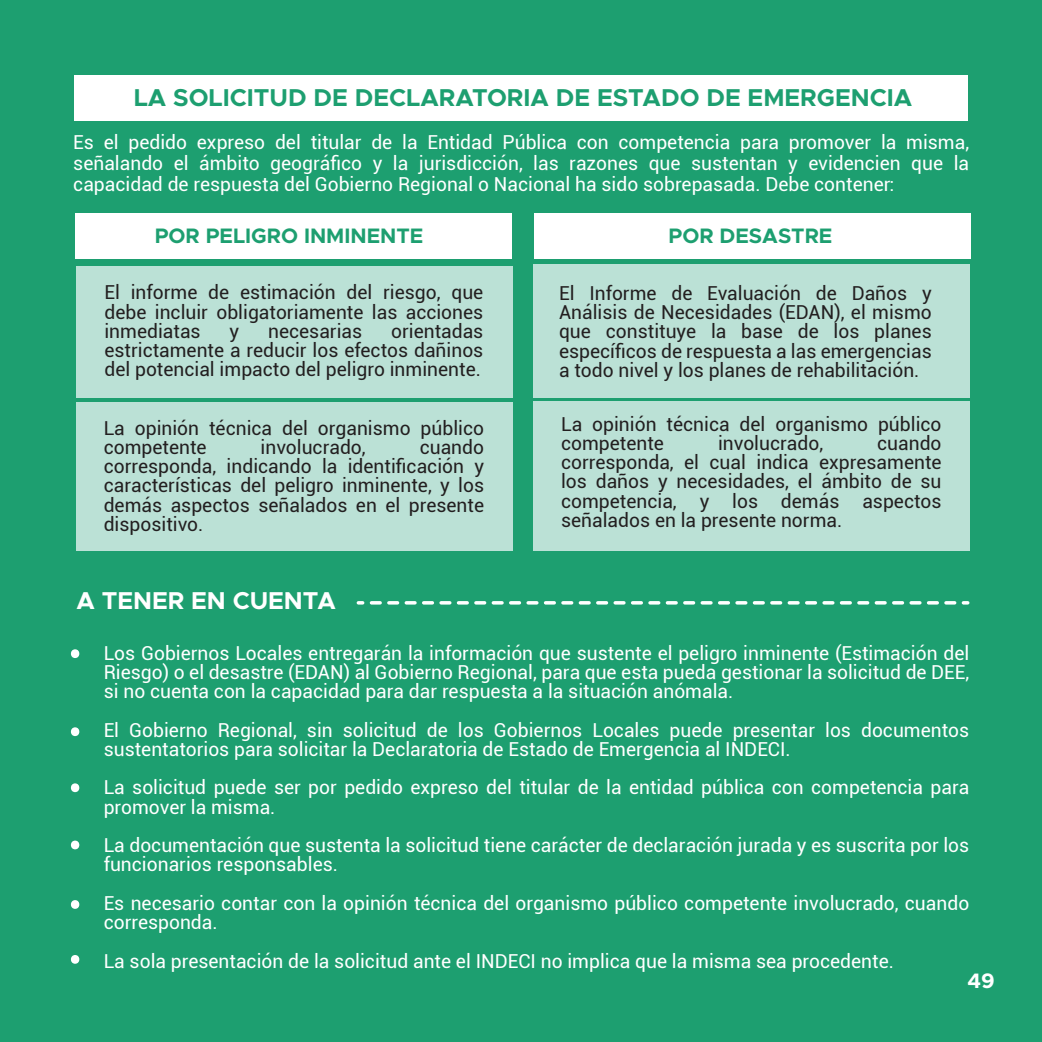
<style>
.page{position:relative;width:1042px;height:1042px;background:#1d9f70}
.page>*{position:absolute;margin:0;border:0;box-sizing:border-box;transform-origin:0 0}
.t1{font:700 24.5px "Metropolis";color:#1d9f70}
.t2{font:700 24.5px "Metropolis";color:#fff}
.t3{font:700 21px "Metropolis";color:#1d9f70}
.t4{font:700 21px "Metropolis";color:#fff}
.t5{font:19.25px/19.2px "Roboto";color:#fff}
.t6{font:19.25px/19.2px "Roboto";color:#231f20;text-align:justify}
</style>
<div class="page">
<div style="left:76px;top:213px;width:436px;height:45px;background:#fff"></div>
<div style="left:533px;top:213px;width:437px;height:45px;background:#fff"></div>
<div style="left:76px;top:266px;width:437px;height:131px;background:#bbe1d6"></div>
<div style="left:76px;top:403px;width:437px;height:148px;background:#bbe1d6"></div>
<div style="left:533px;top:264px;width:436px;height:133px;background:#bbe1d6"></div>
<div style="left:533px;top:401px;width:436px;height:150px;background:#bbe1d6"></div>
<div style="left:75px;top:76px;width:892px;height:45px;background:#fff"></div>
<svg style="left:70px;top:649px;width:10px;height:9px"></svg>
<svg style="left:70px;top:727px;width:10px;height:9px"></svg>
<svg style="left:70px;top:783px;width:10px;height:9px"></svg>
<svg style="left:70px;top:840px;width:10px;height:9px"></svg>
<svg style="left:70px;top:900px;width:10px;height:9px"></svg>
<svg style="left:70px;top:955px;width:10px;height:9px"></svg>
<svg style="left:963px;top:601px;width:5px;height:3px"></svg>
<svg style="left:358px;top:601px;width:596px;height:3px"></svg>
<p class="t1" style="left:134px;top:82px;width:780px">LA SOLICITUD DE DECLARATORIA DE ESTADO DE EMERGENCIA</p>
<p class="t5" style="left:73px;top:131px;width:897px;line-height:21px;text-align:justify">Es el pedido expreso del titular de la Entidad Pública con competencia para promover la misma, señalando el ámbito geográfico y la jurisdicción, las razones que sustentan y evidencien que la capacidad de respuesta del Gobierno Regional o Nacional ha sido sobrepasada. Debe contener:</p>
<p class="t3" style="left:155px;top:222px;width:270px">POR PELIGRO INMINENTE</p>
<p class="t3" style="left:668px;top:222px;width:165px">POR DESASTRE</p>
<p class="t6" style="left:104px;top:282px;width:380px">El informe de estimación del riesgo, que debe incluir obligatoriamente las acciones inmediatas</p>
<p class="t6" style="left:104px;top:321px;width:380px;text-indent:287px">orientadas estrictamente a reducir los efectos dañinos del potencial impacto del peligro inminente.</p>
<p class="t6" style="left:230px;top:321px;width:11px">y</p>
<p class="t6" style="left:268px;top:321px;width:96px">necesarias</p>
<p class="t6" style="left:104px;top:417px;width:382px">La opinión técnica del organismo público competente</p>
<p class="t6" style="left:104px;top:436px;width:382px;text-indent:316px">cuando corresponda, indicando la identificación y características del peligro inminente, y los demás aspectos señalados en el presente dispositivo.</p>
<p class="t6" style="left:261px;top:436px;width:107px">involucrado,</p>
<p class="t2" style="left:76px;top:584px;width:261px">A TENER EN CUENTA</p>
<p class="t6" style="left:559px;top:283px;width:374px">El Informe de Evaluación de Daños y Análisis de Necesidades (EDAN), el mismo que constituye la base de los planes específicos de respuesta a las emergencias a todo nivel y los planes de rehabilitación.</p>
<p class="t6" style="left:561px;top:413px;width:382px">La opinión técnica del organismo público competente</p>
<p class="t6" style="left:561px;top:432px;width:382px;text-indent:316px">cuando corresponda, el cual indica expresamente los daños y necesidades, el ámbito de su competencia, y los demás aspectos señalados en la presente norma.</p>
<p class="t6" style="left:718px;top:432px;width:107px">involucrado,</p>
<p class="t5" style="left:104px;top:642px;width:867px;text-align:justify">Los Gobiernos Locales entregarán la información que sustente el peligro inminente (Estimación del Riesgo) o el desastre (EDAN) al Gobierno Regional, para que esta pueda gestionar la solicitud de DEE, si no cuenta con la capacidad para dar respuesta a la situación anómala.</p>
<p class="t5" style="left:104px;top:719px;width:867px">El Gobierno Regional, sin solicitud de los Gobiernos Locales puede presentar los documentos sustentatorios para solicitar la Declaratoria de Estado de Emergencia al INDECI.</p>
<p class="t5" style="left:104px;top:777px;width:867px">La solicitud puede ser por pedido expreso del titular de la entidad pública con competencia para promover la misma.</p>
<p class="t5" style="left:104px;top:835px;width:867px">La documentación que sustenta la solicitud tiene carácter de declaración jurada y es suscrita por los funcionarios responsables.</p>
<p class="t5" style="left:104px;top:893px;width:867px">Es necesario contar con la opinión técnica del organismo público competente involucrado, cuando corresponda.</p>
<p class="t5" style="left:104px;top:950px;width:792px">La sola presentación de la solicitud ante el INDECI no implica que la misma sea procedente.</p>
<p class="t4" style="left:967px;top:968px;width:29px">49</p>
</div>
